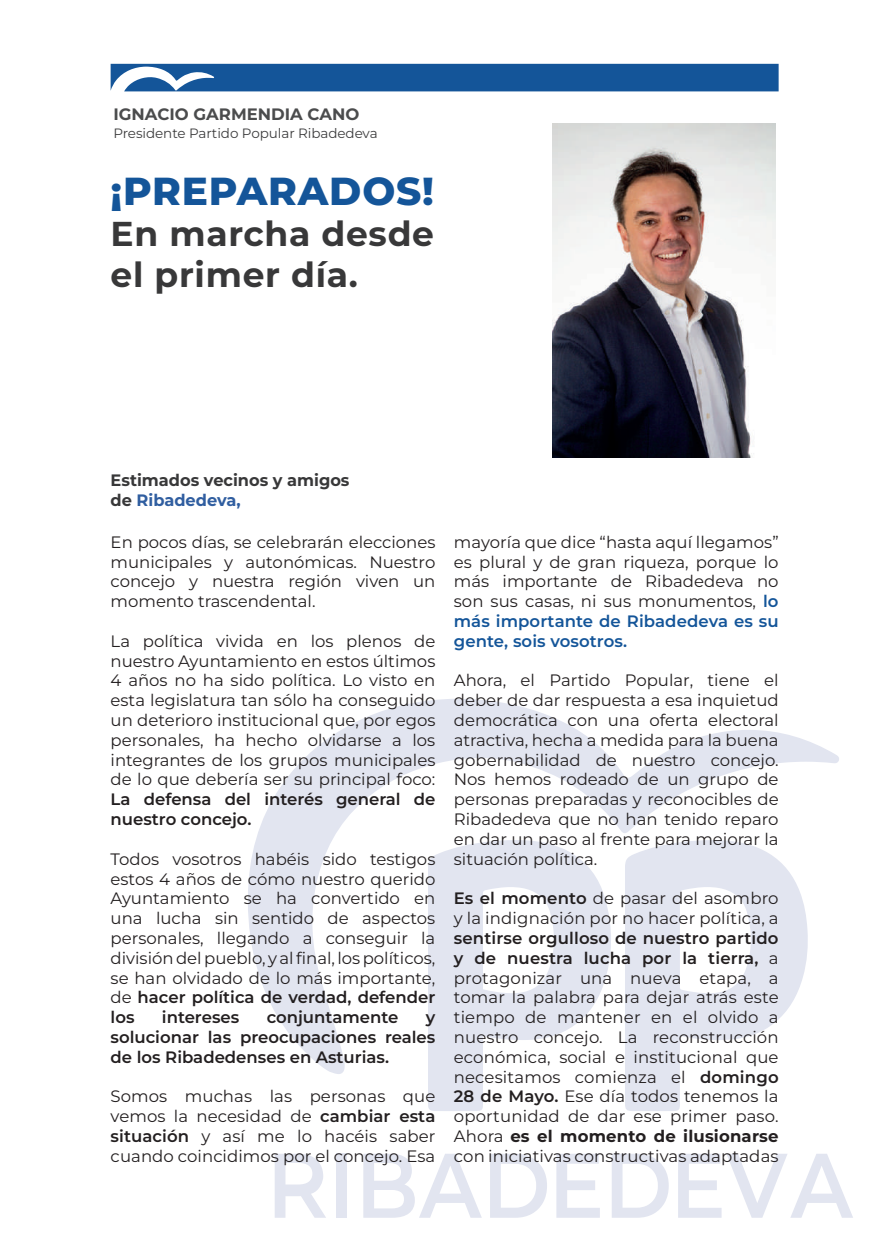
<style>
.page{position:relative;width:885px;height:1255px;background:#fff}
.page>*{position:absolute;margin:0;border:0;box-sizing:border-box;transform-origin:0 0}
.t1{font:800 39px "Montserrat";letter-spacing:.02em;color:#145599}
.t2{font:700 34.5px/40.5px "Montserrat";letter-spacing:.02em;color:#383839}
.t3{font:16.5px/19.8px "Montserrat";color:#231f20;text-align:justify}
.t4{font:600 16.5px/19.8px "Montserrat";color:#231f20}
.t5{font:700 16.5px/19.8px "Montserrat";color:#383839}
.t6{font:700 16.5px "Montserrat";color:#4b4c4d}
.t7{font:13.5px "Montserrat";letter-spacing:-.005em;color:#3e3e3f}
.s1{color:#305ea0}
.s2{font-weight:600}
.s3{font-weight:600;color:#145599}
.s4{font-weight:700}
</style>
<div class="page">
<svg style="left:275px;top:1154px;width:51px;height:63px"></svg>
<div style="left:336px;top:1153px;width:11px;height:64px;background:#e2e5f0"></div>
<svg style="left:363px;top:1154px;width:118px;height:63px"></svg>
<svg style="left:490px;top:1154px;width:57px;height:63px"></svg>
<svg style="left:556px;top:1154px;width:43px;height:63px"></svg>
<svg style="left:612px;top:1154px;width:56px;height:63px"></svg>
<svg style="left:678px;top:1154px;width:175px;height:63px"></svg>
<svg style="left:248px;top:699px;width:591px;height:375px"></svg>
<svg style="left:428px;top:840px;width:185px;height:270px;fill:#e2e5f0"></svg>
<svg style="left:625px;top:840px;width:183px;height:271px;fill:#e2e5f0"></svg>
<img style="left:552px;top:124px;width:223px;height:333px">
<div style="left:111px;top:64px;width:667px;height:27px;background:#145599"></div>
<p class="t6" style="left:113px;top:103px;width:247px">IGNACIO GARMENDIA CANO</p>
<p class="t7" style="left:113px;top:124px;width:266px">Presidente Partido Popular Ribadedeva</p>
<h1 class="t1" style="left:111px;top:166px;width:325px">¡PREPARADOS!</h1>
<h2 class="t2" style="left:111px;top:212px;width:325px">En marcha desde el primer día.</h2>
<p class="t5" style="left:111px;top:470px;width:240px">Estimados vecinos y amigos de <span class="s1">Ribadedeva,</span></p>
<p class="t3" style="left:111px;top:531px;width:326px">En pocos días, se celebrarán elecciones municipales y autonómicas. Nuestro concejo y nuestra región viven un momento trascendental.</p>
<p class="t3" style="left:111px;top:630px;width:326px">La política vivida en los plenos de nuestro Ayuntamiento en estos últimos 4 años no ha sido política. Lo visto en esta legislatura tan sólo ha conseguido un deterioro institucional que, por egos personales, ha hecho olvidarse a los integrantes de los grupos municipales de lo que debería ser su principal foco:</p>
<p class="t4" style="left:111px;top:789px;width:326px">La defensa del interés general de nuestro concejo.</p>
<p class="t3" style="left:111px;top:848px;width:326px">Todos vosotros habéis sido testigos estos 4 años de cómo nuestro querido Ayuntamiento se ha convertido en una lucha sin sentido de aspectos personales, llegando a conseguir la división del pueblo, y al final, los políticos, se han olvidado de lo más importante, de <span class="s2">hacer política de verdad, defender los</span></p>
<p class="t4" style="left:162px;top:1006px;width:79px">intereses</p>
<p class="t4" style="left:266px;top:1006px;width:133px">conjuntamente</p>
<p class="t4" style="left:111px;top:1006px;width:326px;text-align:justify;text-indent:315px">y solucionar las preocupaciones reales de los Ribadedenses en Asturias.</p>
<p class="t3" style="left:111px;top:1086px;width:326px">Somos muchas las personas que vemos la necesidad de <span class="s2">cambiar esta situación</span> y así me lo hacéis saber cuando coincidimos por el concejo. Esa</p>
<p class="t3" style="left:454px;top:531px;width:326px">mayoría que dice “hasta aquí llegamos” es plural y de gran riqueza, porque lo más importante de Ribadedeva no son sus casas, ni sus monumentos, <span class="s3">lo más importante de Ribadedeva es su gente, sois vosotros.</span></p>
<p class="t3" style="left:454px;top:670px;width:326px">Ahora, el Partido Popular, tiene el deber de dar respuesta a esa inquietud democrática con una oferta electoral atractiva, hecha a medida para la buena gobernabilidad de nuestro concejo.<br>Nos hemos rodeado de un grupo de personas preparadas y reconocibles de Ribadedeva que no han tenido reparo en dar un paso al frente para mejorar la situación política.</p>
<p class="t3" style="left:454px;top:888px;width:326px"><span class="s2">Es el momento</span> de pasar del asombro y la indignación por no hacer política, a</p>
<p class="t3" style="left:454px;top:927px;width:326px"><span class="s2">sentirse orgulloso de nuestro partido y de nuestra lucha por la tierra,</span> a protagonizar una nueva etapa, a tomar la palabra para dejar atrás este tiempo de mantener en el olvido a nuestro concejo. La reconstrucción económica, social e institucional que necesitamos comienza el <span class="s2">domingo 28 de Mayo.</span> Ese día todos tenemos la oportunidad de dar ese primer paso.<br>Ahora <span class="s4">es el momento de ilusionarse </span>con iniciativas constructivas adaptadas</p>
</div>
